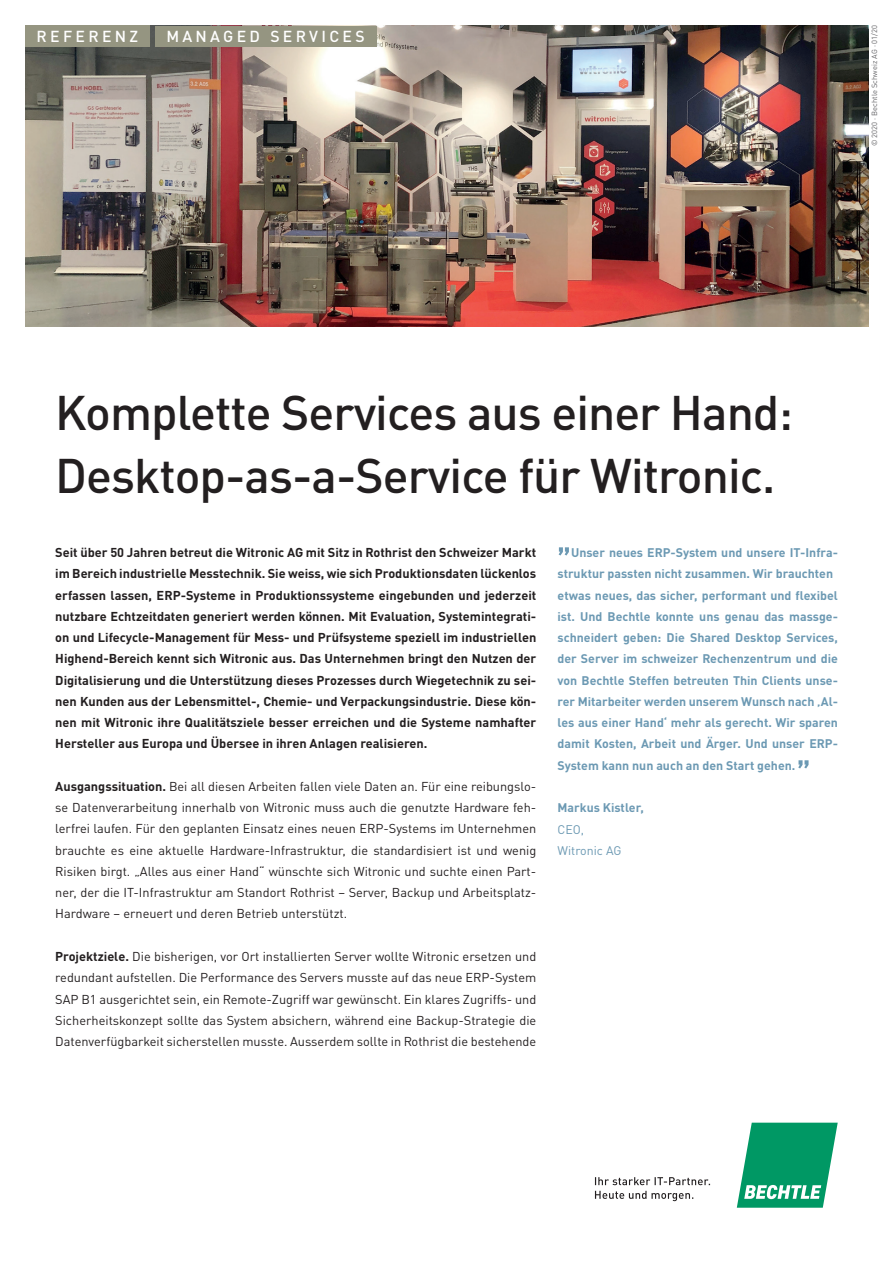
<style>
.page{position:relative;width:893px;height:1263px;background:#fff}
.page>*{position:absolute;margin:0;border:0;box-sizing:border-box;transform-origin:0 0}
.t1{font:500 48px/63.8px "Bechtle DIN";letter-spacing:-.02em;color:#231f20}
.t2{font:500 15.75px "Bechtle DIN";letter-spacing:.21em;color:#fff}
.t3{font:12.75px/21.3px "Bechtle DIN";color:#231f20;text-align:justify}
.t4{font:700 12.75px/21.3px "Bechtle DIN";color:#231f20;text-align:justify}
.t5{font:700 12.3px/21.3px "Bechtle DIN";color:#6c99b3}
.t6{font:12.3px/21.3px "Bechtle DIN";color:#6c99b3}
.t7{font:7.5px "Bechtle DIN";letter-spacing:.015em;color:#636366}
.s1{font-weight:700}
</style>
<div class="page">
<img style="left:25px;top:26px;width:843px;height:300px">
<svg style="left:559px;top:547px;width:10px;height:8px"></svg>
<svg style="left:798px;top:760px;width:10px;height:8px"></svg>
<div style="left:26px;top:26px;width:124px;height:21px;background:#959581"></div>
<div style="left:155px;top:26px;width:222px;height:21px;background:#959581"></div>
<svg style="left:737px;top:1123px;width:101px;height:85px"></svg>
<svg style="left:595px;top:1191px;width:98px;height:10px"></svg>
<svg style="left:595px;top:1177px;width:115px;height:8px"></svg>
<p class="t2" style="left:37px;top:23px;width:103px">REFERENZ</p>
<p class="t2" style="left:166px;top:24px;width:200px">MANAGED SERVICES</p>
<p class="t7" style="left:869px;top:146px;width:122px;rotate:-90deg">© 2020 · Bechtle Schweiz AG · 01/20</p>
<h1 class="t1" style="left:55px;top:375px;width:739px">Komplette Services aus einer Hand:<br>Desktop-as-a-Service für Witronic.</h1>
<p class="t4" style="left:55px;top:540px;width:483px">Seit über 50 Jahren betreut die Witronic AG mit Sitz in Rothrist den Schweizer Markt im Bereich industrielle Messtechnik. Sie weiss, wie sich Produktionsdaten lückenlos erfassen lassen, ERP-Systeme in Produktionssysteme eingebunden und jederzeit nutzbare Echtzeitdaten generiert werden können. Mit Evaluation, Systemintegrati&shy;on und Lifecycle-Management für Mess- und Prüfsysteme speziell im industriellen Highend-Bereich kennt sich Witronic aus. Das Unternehmen bringt den Nutzen der Digitalisierung und die Unterstützung dieses Prozesses durch Wiegetechnik zu sei&shy;nen Kunden aus der Lebensmittel-, Chemie- und Verpackungsindustrie. Diese kön&shy;nen mit Witronic ihre Qualitätsziele besser erreichen und die Systeme namhafter Hersteller aus Europa und Übersee in ihren Anlagen realisieren.</p>
<p class="t3" style="left:55px;top:774px;width:483px"><span class="s1">Ausgangssituation.</span> Bei all diesen Arbeiten fallen viele Daten an. Für eine reibungslo&shy;se Datenverarbeitung innerhalb von Witronic muss auch die genutzte Hardware feh&shy;lerfrei laufen. Für den geplanten Einsatz eines neuen ERP-Systems im Unternehmen brauchte es eine aktuelle Hardware-Infrastruktur, die standardisiert ist und wenig Risiken birgt. „Alles aus einer Hand“ wünschte sich Witronic und suchte einen Part&shy;ner, der die IT-Infrastruktur am Standort Rothrist – Server, Backup und Arbeitsplatz-Hardware – erneuert und deren Betrieb unterstützt.</p>
<p class="t3" style="left:55px;top:944px;width:483px"><span class="s1">Projektziele.</span> Die bisherigen, vor Ort installierten Server wollte Witronic ersetzen und redundant aufstellen. Die Performance des Servers musste auf das neue ERP-System SAP B1 ausgerichtet sein, ein Remote-Zugriff war gewünscht. Ein klares Zugriffs- und Sicherheitskonzept sollte das System absichern, während eine Backup-Strategie die Datenverfügbarkeit sicherstellen musste. Ausserdem sollte in Rothrist die bestehende</p>
<p class="t5" style="left:558px;top:540px;width:282px;text-indent:14px">Unser neues ERP-System und unsere IT-Infra&shy;struktur passten nicht zusammen. Wir brauchten etwas neues, das sicher, performant und flexibel ist. Und Bechtle konnte uns genau das massge&shy;schneidert geben: Die Shared Desktop Services, der Server im schweizer Rechenzentrum und die von Bechtle Steffen betreuten Thin Clients unse&shy;rer Mitarbeiter werden unserem Wunsch nach ‚Al&shy;les aus einer Hand‘ mehr als gerecht. Wir sparen damit Kosten, Arbeit und Ärger. Und unser ERP-System kann nun auch an den Start gehen.</p>
<p class="t5" style="left:558px;top:796px;width:88px">Markus Kistler,</p>
<p class="t6" style="left:558px;top:817px;width:65px">CEO,<br>Witronic AG</p>
</div>
